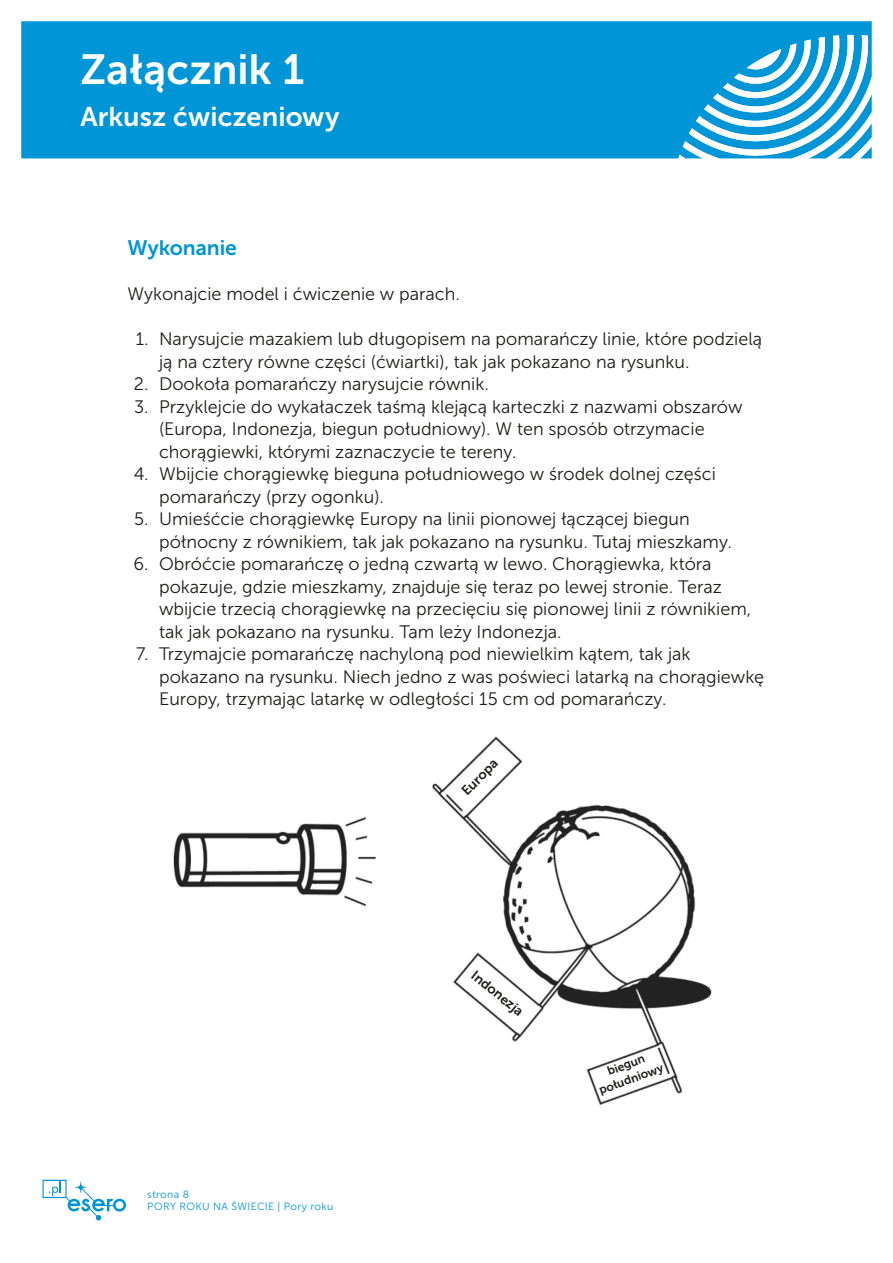
<style>
.page{position:relative;width:893px;height:1263px;background:#fff}
.page>*{position:absolute;margin:0;border:0;box-sizing:border-box;transform-origin:0 0}
.Załącznik{font:42px "Museo Sans 700";letter-spacing:.005em;color:#fff}
.Załącznik_-_tytul{font:27px "Museo Sans 700";letter-spacing:.005em;color:#fff}
.podtytul{font:21px "Museo Sans 700";letter-spacing:-.005em;color:#0095d6}
.txt_podstawowy_dla_d{font:18px/22.5px "Museo Sans 300";color:#1d1d1b}
.txt_podstawowy_dla_d-2{font:13.5px "Museo Sans 700";color:#1d1d1b}
.txt_podstawowy_dla_d-3{font:12px/15px "Museo Sans 700";color:#1d1d1b;text-align:center}
.t1{font:10.5px/12.6px "Museo Sans 300";letter-spacing:.04em;color:#0095d6}
</style>
<div class="page">
<svg style="left:43px;top:1180px;width:83px;height:40px"></svg>
<img style="left:173px;top:736px;width:539px;height:369px">
<div style="left:21px;top:21px;width:851px;height:138px;background:#0095d6"></div>
<svg style="left:678px;top:35px;width:194px;height:124px"></svg>
<p class="Załącznik" style="left:81px;top:46px;width:225px">Załącznik 1</p>
<p class="Załącznik_-_tytul" style="left:81px;top:102px;width:261px">Arkusz ćwiczeniowy</p>
<p class="podtytul" style="left:128px;top:236px;width:111px">Wykonanie</p>
<p class="txt_podstawowy_dla_d" style="left:128px;top:283px;width:334px">Wykonajcie model i ćwiczenie w parach.</p>
<p class="txt_podstawowy_dla_d" style="left:159px;top:328px;width:605px;text-indent:-23px">1. Narysujcie mazakiem lub długopisem na pomarańczy linie, które podzielą ją na cztery równe części (ćwiartki), tak jak pokazano na rysunku.</p>
<p class="txt_podstawowy_dla_d" style="left:134px;top:373px;width:356px">2. Dookoła pomarańczy narysujcie równik.</p>
<p class="txt_podstawowy_dla_d" style="left:159px;top:396px;width:585px;text-indent:-25px">3. Przyklejcie do wykałaczek taśmą klejącą karteczki z nazwami obszarów (Europa, Indonezja, biegun południowy). W ten sposób otrzymacie chorągiewki, którymi zaznaczycie te tereny.</p>
<p class="txt_podstawowy_dla_d" style="left:159px;top:463px;width:558px;text-indent:-25px">4. Wbijcie chorągiewkę bieguna południowego w środek dolnej części pomarańczy (przy ogonku).</p>
<p class="txt_podstawowy_dla_d" style="left:159px;top:508px;width:574px;text-indent:-25px">5. Umieśćcie chorągiewkę Europy na linii pionowej łączącej biegun północny z równikiem, tak jak pokazano na rysunku. Tutaj mieszkamy.</p>
<p class="txt_podstawowy_dla_d" style="left:159px;top:553px;width:594px;text-indent:-25px">6. Obróćcie pomarańczę o jedną czwartą w lewo. Chorągiewka, która pokazuje, gdzie mieszkamy, znajduje się teraz po lewej stronie. Teraz wbijcie trzecią chorągiewkę na przecięciu się pionowej linii z równikiem, tak jak pokazano na rysunku. Tam leży Indonezja.</p>
<p class="txt_podstawowy_dla_d" style="left:159px;top:643px;width:607px;text-indent:-23px">7. Trzymajcie pomarańczę nachyloną pod niewielkim kątem, tak jak pokazano na rysunku. Niech jedno z was poświeci latarką na chorągiewkę<br>Europy, trzymając latarkę w odległości 15 cm od pomarańczy.</p>
<p class="txt_podstawowy_dla_d-2" style="left:458px;top:787px;width:47px;rotate:-45deg">Europa</p>
<p class="t1" style="left:147px;top:1188px;width:188px">strona 8<br>PORY ROKU NA ŚWIECIE | Pory roku</p>
<p class="txt_podstawowy_dla_d-2" style="left:478px;top:967px;width:64px;rotate:39deg">Indonezja</p>
<p class="txt_podstawowy_dla_d-3" style="left:592px;top:1069px;width:69px;rotate:-20deg">biegun południowy</p>
</div>
